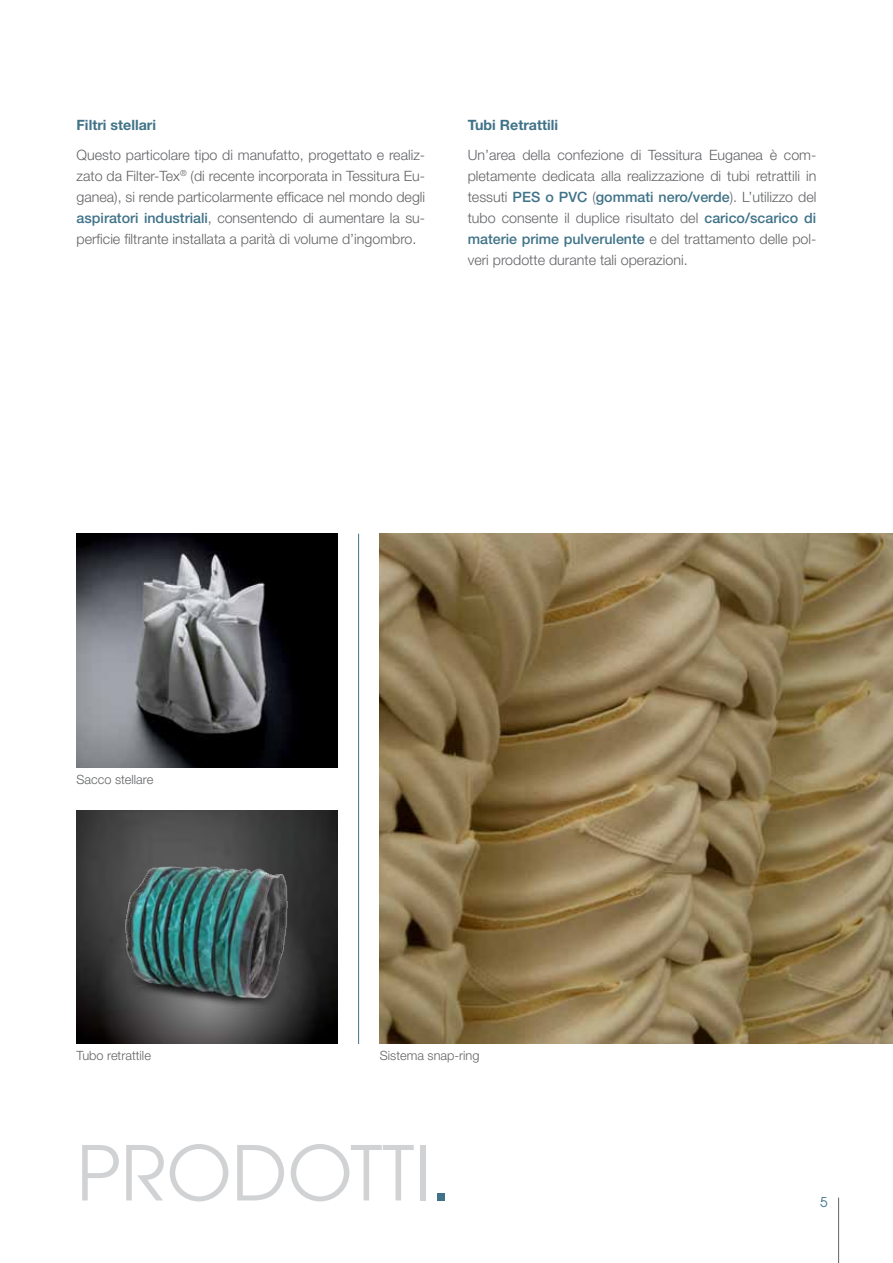
<style>
.page{position:relative;width:893px;height:1263px;background:#fff}
.page>*{position:absolute;margin:0;border:0;box-sizing:border-box;transform-origin:0 0}
.t1{font:75px "Avant Garde";color:#d1d2d4}
.t2{font:300 14.25px/21px "Helvetica Neue";color:#626366;text-align:justify}
.t3{font:700 14.25px "Helvetica Neue";color:#407388}
.t4{font:13.5px "Avant Garde";color:#407388}
.t5{font:300 12.75px "Helvetica Neue";color:#626366}
.s1{font-weight:500;color:#407388}
.s2{font-family:"DIN";color:#407388}
</style>
<div class="page">
<img style="left:380px;top:534px;width:513px;height:510px">
<img style="left:77px;top:534px;width:260px;height:233px">
<hr style="left:838px;top:1197px;width:1px;height:66px;background:#626366">
<hr style="left:358px;top:534px;width:1px;height:510px;background:#407388">
<svg style="left:77px;top:810px;width:260px;height:234px;background:#393838"></svg>
<img style="left:116px;top:863px;width:178px;height:145px">
<p class="t3" style="left:77px;top:116px;width:81px">Filtri stellari</p>
<p class="t2" style="left:77px;top:144px;width:350px">Questo particolare tipo di manufatto, progettato e realiz&shy;zato da Filter-Tex<sup>®</sup> (di recente incorporata in Tessitura Eu&shy;ganea), si rende particolarmente efficace nel mondo degli <span class="s1">aspiratori industriali</span>, consentendo di aumentare la su&shy;perficie filtrante installata a parità di volume d’ingombro.</p>
<p class="t3" style="left:468px;top:116px;width:92px">Tubi Retrattili</p>
<p class="t2" style="left:468px;top:144px;width:350px">Un’area della confezione di Tessitura Euganea è com&shy;pletamente dedicata alla realizzazione di tubi retrattili in tessuti <span class="s1">PES o PVC</span> (<span class="s1">gommati nero/verde</span>). L’utilizzo del tubo consente il duplice risultato del <span class="s1">carico/scarico di materie prime pulverulente</span> e del trattamento delle pol&shy;veri prodotte durante tali operazioni.</p>
<p class="t5" style="left:77px;top:771px;width:78px">Sacco stellare</p>
<p class="t5" style="left:77px;top:1048px;width:76px">Tubo retrattile</p>
<p class="t5" style="left:380px;top:1048px;width:101px">Sistema snap-ring</p>
<h1 class="t1" style="left:77px;top:1129px;width:376px">PRODOTTI<span class="s2">.</span></h1>
<p class="t4" style="left:820px;top:1194px;width:9px">5</p>
</div>
